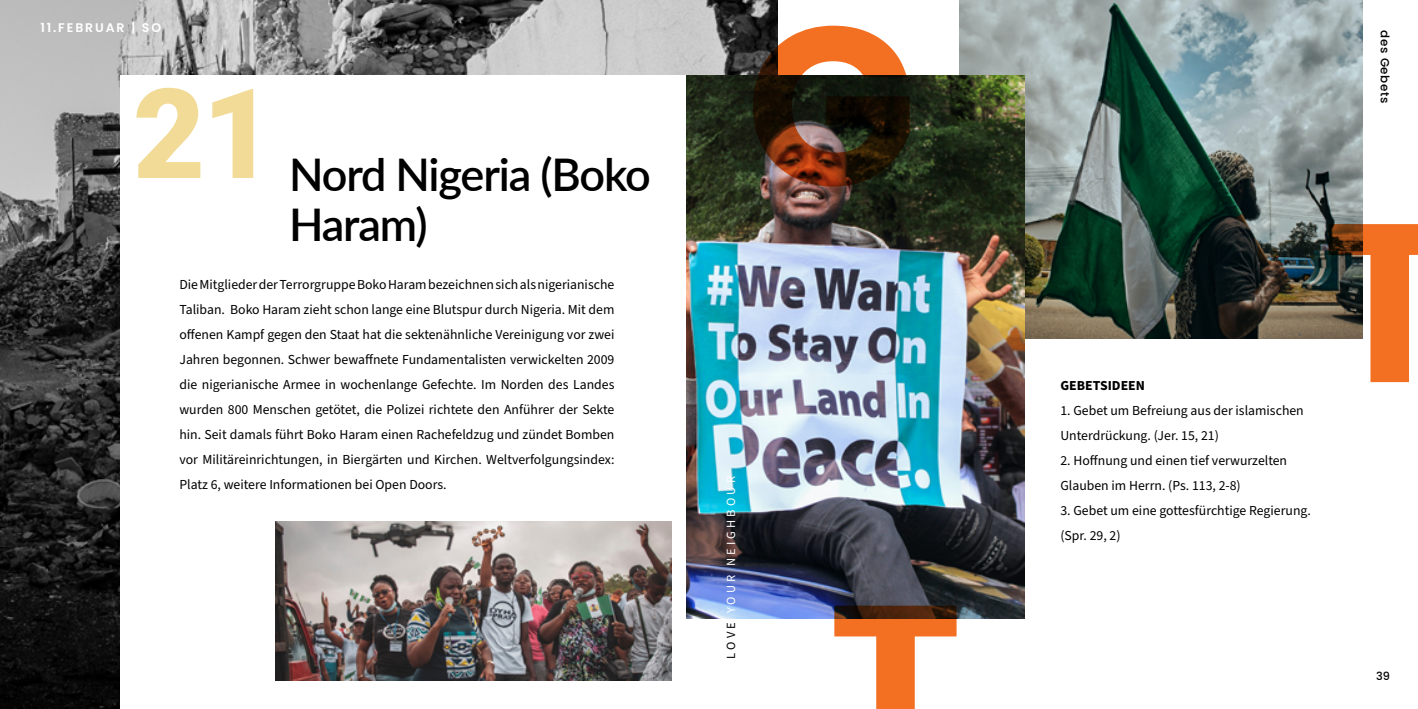
<style>
.page{position:relative;width:1418px;height:709px;background:#fff}
.page>*{position:absolute;margin:0;border:0;box-sizing:border-box;transform-origin:0 0}
.t1{font:700 225px "Poppins";color:#f37023}
.t2{font:900 125px "Roboto";color:#f1db97}
.t3{font:600 45px/50px "Lato";letter-spacing:-.03em;color:#000}
.t4{font:13.75px/25px "Source Sans Pro";color:#000}
.t5{font:700 13.75px "Source Sans Pro";color:#000}
.t6{font:12.5px "Source Sans Pro";letter-spacing:.25em;color:#fff}
.t7{font:600 12.5px "Poppins";letter-spacing:.15em;color:#fff}
.t8{font:500 11.88px "Poppins";letter-spacing:.05em;color:#000}
.t9{font:500 11.25px "Poppins";color:#000}
.s1{color:#000}
</style>
<div class="page">
<img style="left:959px;top:0;width:403px;height:339px">
<img style="left:0;top:0;width:778px;height:709px">
<div style="left:120px;top:75px;width:658px;height:634px;background:#fff"></div>
<img style="left:686px;top:75px;width:338px;height:544px">
<img style="left:276px;top:521px;width:395px;height:159px">
<p class="t7" style="left:40px;top:20px;width:122px">11.FEBRUAR | SO</p>
<h2 class="t2" style="left:133px;top:46px;width:143px">21</h2>
<h3 class="t3" style="left:289px;top:147px;width:363px">Nord Nigeria (Boko<br>Haram)</h3>
<p class="t4" style="left:179px;top:272px;width:436px;text-align:justify">Die Mitglieder der Terrorgruppe Boko Haram bezeichnen sich als nigerianische Taliban. Boko Haram zieht schon lange eine Blutspur durch Nigeria. Mit dem offenen Kampf gegen den Staat hat die sektenähnliche Vereinigung vor zwei Jahren begonnen. Schwer bewaffnete Fundamentalisten verwickelten 2009 die nigerianische Armee in wochenlange Gefechte. Im Norden des Landes wurden 800 Menschen getötet, die Polizei richtete den Anführer der Sekte hin. Seit damals führt Boko Haram einen Rachefeldzug und zündet Bomben vor Militäreinrichtungen, in Biergärten und Kirchen. Weltverfolgungsindex:<br>Platz 6, weitere Informationen bei Open Doors.</p>
<h1 class="t1" style="left:745px;top:-24px;width:173px">G</h1>
<p class="t6" style="left:722px;top:658px;width:184px;rotate:-90deg"><span class="s1">LOVE</span> YOUR NEIGHBOUR</p>
<h1 class="t1" style="left:829px;top:554px;width:134px">T</h1>
<p class="t8" style="left:1391px;top:30px;width:74px;rotate:90deg">des Gebets</p>
<p class="t5" style="left:1060px;top:376px;width:86px">GEBETSIDEEN</p>
<p class="t4" style="left:1060px;top:398px;width:245px">1. Gebet um Befreiung aus der islamischen<br>Unterdrückung. (Jer. 15, 21)</p>
<p class="t4" style="left:1060px;top:448px;width:228px">2. Hoffnung und einen tief verwurzelten<br>Glauben im Herrn. (Ps. 113, 2-8)</p>
<p class="t4" style="left:1060px;top:498px;width:252px">3. Gebet um eine gottesfürchtige Regierung. (Spr. 29, 2)</p>
<h1 class="t1" style="left:1323px;top:173px;width:134px">T</h1>
<p class="t9" style="left:1376px;top:669px;width:15px">39</p>
</div>
